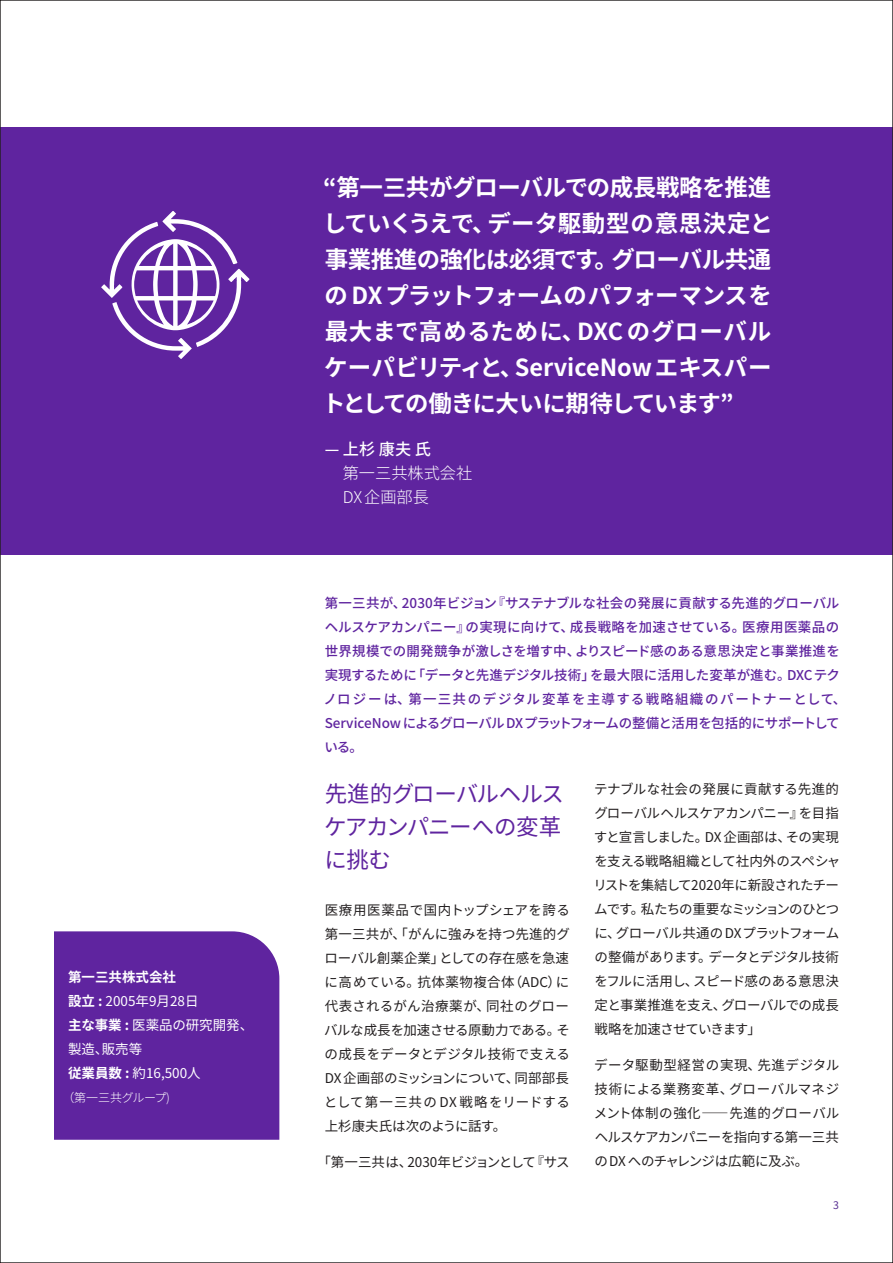
<style>
.page{position:relative;width:893px;height:1263px;background:#fff}
.page>*{position:absolute;margin:0;border:0;box-sizing:border-box;transform-origin:0 0}
.p_3_Purple_Bar_Headline{font:700 23.4px/36px "Noto Sans CJ Kjp";letter-spacing:-.005em;color:#fff;text-align:justify}
.Body_Copy_Regular_9_14{font:22.5px/33px "Noto Sans CJ Kjp";letter-spacing:-.035em;color:#5f249f}
.p_3_Purple_Bar_body_text{font:300 16.2px "Noto Sans CJ Kjp";color:#fff}
.p_3_Purple_Bar_body_text-2{font:500 16.2px "Noto Sans CJ Kjp";color:#fff}
.Body_Copy_Regular_9_14-2{font:13.5px/24px "Noto Sans CJ Kjp";letter-spacing:-.02em;color:#231f20;text-align:justify}
.Body_Copy_Regular_9_14-3{font:500 13.5px/24px "Noto Sans CJ Kjp";color:#5f249f}
.Small_quote_attriute_title{font:13.5px "Noto Sans CJ Kjp";color:#fff}
.Small_quote_attriute_title-2{font:700 13.5px "Noto Sans CJ Kjp";color:#fff}
.Small_quote_attriute_title-3{font:300 12px "Noto Sans CJ Kjp";letter-spacing:-.02em;color:#fff}
.Page_number{font:10.5px "Noto Sans CJ Kjp";color:#583092}
.s1{font-weight:700}
</style>
<div class="page">
<div style="left:0;top:128px;width:893px;height:427px;background:#5f249f"></div>
<div style="left:54px;top:931px;width:225px;height:209px;background:#5f249f"></div>
<svg style="left:101px;top:211px;width:149px;height:148px"></svg>
<p class="Small_quote_attriute_title-2" style="left:68px;top:969px;width:109px">第一三共株式会社</p>
<p class="Small_quote_attriute_title" style="left:68px;top:993px;width:132px"><span class="s1">設立 :</span> 2005年9月28日</p>
<p class="Small_quote_attriute_title" style="left:68px;top:1017px;width:187px"><span class="s1">主な事業 :</span> 医薬品の研究開発、</p>
<p class="Small_quote_attriute_title" style="left:68px;top:1041px;width:76px">製造、販売等</p>
<p class="Small_quote_attriute_title" style="left:68px;top:1065px;width:134px"><span class="s1">従業員数 :</span> 約16,500人</p>
<p class="Small_quote_attriute_title-3" style="left:62px;top:1091px;width:109px">（第一三共グループ)</p>
<p class="p_3_Purple_Bar_Headline" style="left:322px;top:170px;width:453px">“第一三共がグローバルでの成長戦略を推進していくうえで、データ駆動型の意思決定と事業推進の強化は必須です。グローバル共通の DX プラットフォームのパフォーマンスを最大まで高めるために、DXC のグローバルケーパビリティと、ServiceNow エキスパートとしての働きに大いに期待しています”</p>
<p class="p_3_Purple_Bar_body_text-2" style="left:325px;top:440px;width:108px">— 上杉 康夫 氏</p>
<p class="p_3_Purple_Bar_body_text" style="left:343px;top:464px;width:131px">第一三共株式会社</p>
<p class="p_3_Purple_Bar_body_text" style="left:343px;top:488px;width:88px">DX 企画部長</p>
<p class="Body_Copy_Regular_9_14-3" style="left:324px;top:592px;width:524px">第一三共が、2030年ビジョン『サステナブルな社会の発展に貢献する先進的グローバルヘルスケアカンパニー』の実現に向けて、成長戦略を加速させている。医療用医薬品の世界規模での開発競争が激しさを増す中、よりスピード感のある意思決定と事業推進を実現するために「データと先進デジタル技術」を最大限に活用した変革が進む。DXCテクノロジーは、第一三共のデジタル変革を主導する戦略組織のパートナーとして、ServiceNow によるグローバル DXプラットフォームの整備と活用を包括的にサポートしている。</p>
<p class="Body_Copy_Regular_9_14" style="left:324px;top:778px;width:241px">先進的グローバルヘルスケアカンパニーへの変革に挑む</p>
<p class="Body_Copy_Regular_9_14-2" style="left:324px;top:898px;width:247px">医療用医薬品で国内トップシェアを誇る第一三共が、「がんに強みを持つ先進的グローバル創薬企業」としての存在感を急速に高めている。抗体薬物複合体（ADC）に代表されるがん治療薬が、同社のグローバルな成長を加速させる原動力である。その成長をデータとデジタル技術で支えるDX 企画部のミッションについて、同部部長として第一三共のDX 戦略をリードする上杉康夫氏は次のように話す。</p>
<p class="Body_Copy_Regular_9_14-2" style="left:317px;top:1150px;width:254px">「第一三共は、2030年ビジョンとして『サス</p>
<p class="Body_Copy_Regular_9_14-2" style="left:594px;top:778px;width:248px">テナブルな社会の発展に貢献する先進的グローバルヘルスケアカンパニー』を目指すと宣言しました。DX企画部は、その実現を支える戦略組織として社内外のスペシャリストを集結して2020年に新設されたチームです。私たちの重要なミッションのひとつに、グローバル共通の DXプラットフォームの整備があります。データとデジタル技術をフルに活用し、スピード感のある意思決定と事業推進を支え、グローバルでの成長戦略を加速させていきます」</p>
<p class="Body_Copy_Regular_9_14-2" style="left:594px;top:1054px;width:247px">データ駆動型経営の実現、先進デジタル技術による業務変革、グローバルマネジメント体制の強化――先進的グローバルヘルスケアカンパニーを指向する第一三共のDXへのチャレンジは広範に及ぶ。</p>
<p class="Page_number" style="left:833px;top:1199px;width:7px">3</p>
</div>
